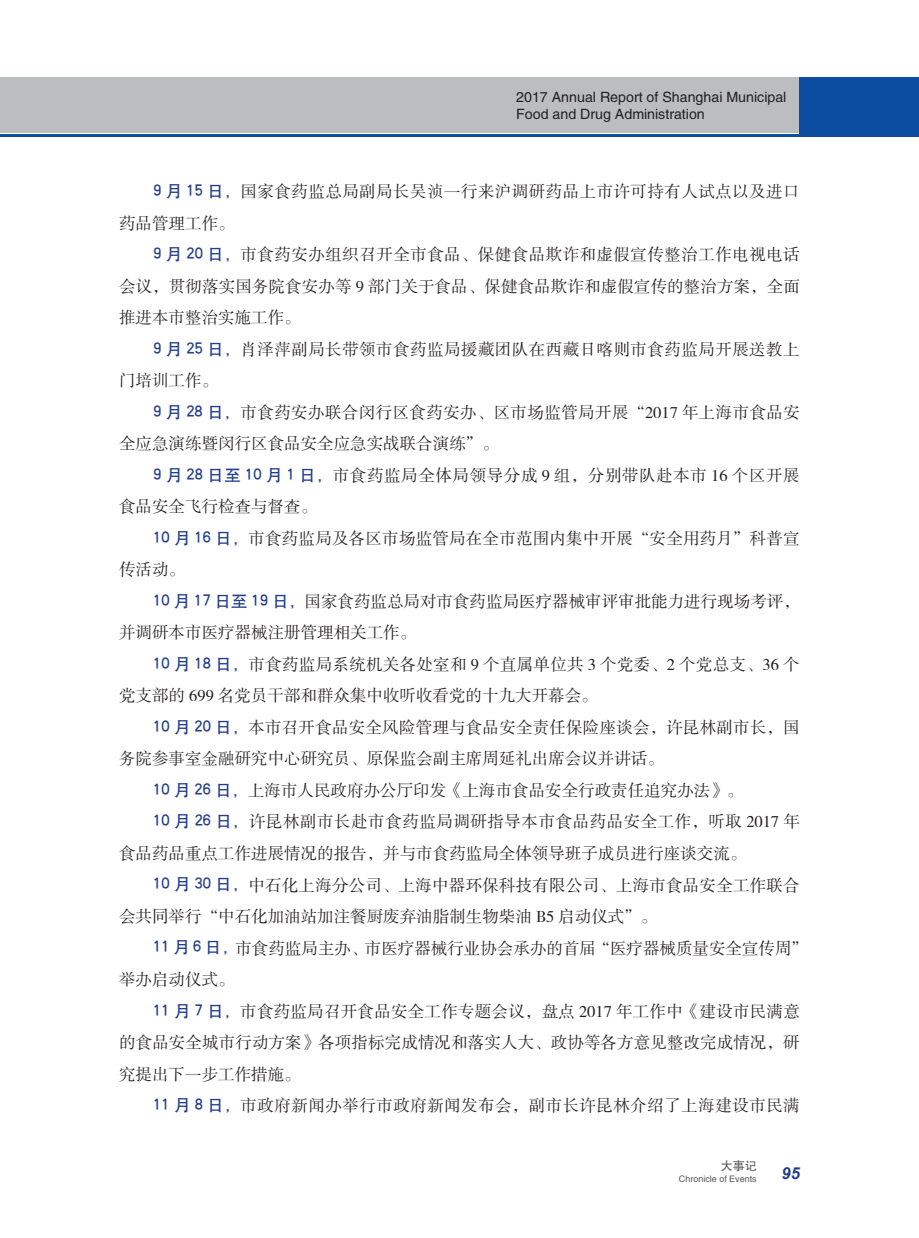
<style>
.page{position:relative;width:919px;height:1238px;background:#fff}
.page>*{position:absolute;margin:0;border:0;box-sizing:border-box;transform-origin:0 0}
.t1{font:16.5px/31.5px "FZSSJW GB1 0";letter-spacing:.005em;color:#231f20}
.t2{font:16.5px/31.5px "FZSSJW GB1 0";letter-spacing:.025em;color:#231f20}
.t3{font:16.5px "FZSSJW GB1 0";letter-spacing:.03em;color:#231f20}
.t4{font:16.5px/31.5px "FZSSJW GB1 0";letter-spacing:.035em;color:#231f20}
.t5{font:italic 700 16.5px "Arial";color:#253f8e}
.t6{font:14.25px/17.1px "FZHTJW GB1 0";color:#231f20}
.t7{font:12px "FZHTJW GB1 0";color:#57585a}
.t8{font:9px "FZHTJW GB1 0";color:#57585a}
.s1{font-family:"H Yb 1 gj";color:#253f8e}
</style>
<div class="page">
<div style="left:0;top:77px;width:799px;height:56px;background:#bcbdc0"></div>
<hr style="left:0;top:135px;width:799px;height:2px;background:#0d4da1">
<div style="left:799px;top:77px;width:119px;height:60px;background:#0d4da1"></div>
<p class="t6" style="left:516px;top:89px;width:271px">2017 Annual Report of Shanghai Municipal<br>Food and Drug Administration</p>
<p class="t2" style="left:119px;top:176px;width:682px;text-indent:34px"><span class="s1">9 月 15 日，</span>国家食药监总局副局长吴浈一行来沪调研药品上市许可持有人试点以及进口药品管理工作。</p>
<p class="t1" style="left:119px;top:239px;width:682px;text-align:justify;text-indent:34px"><span class="s1">9 月 20 日，</span>市食药安办组织召开全市食品、保健食品欺诈和虚假宣传整治工作电视电话会议，贯彻落实国务院食安办等 9 部门关于食品、保健食品欺诈和虚假宣传的整治方案，全面推进本市整治实施工作。</p>
<p class="t2" style="left:119px;top:334px;width:682px;text-indent:34px"><span class="s1">9 月 25 日，</span>肖泽萍副局长带领市食药监局援藏团队在西藏日喀则市食药监局开展送教上门培训工作。</p>
<p class="t2" style="left:119px;top:397px;width:682px;text-indent:34px"><span class="s1">9 月 28 日，</span>市食药安办联合闵行区食药安办、区市场监管局开展“2017 年上海市食品安全应急演练暨闵行区食品安全应急实战联合演练”。</p>
<p class="t4" style="left:119px;top:460px;width:682px;text-indent:34px"><span class="s1">9 月 28 日至 10 月 1 日，</span>市食药监局全体局领导分成 9 组，分别带队赴本市 16 个区开展食品安全飞行检查与督查。</p>
<p class="t1" style="left:119px;top:523px;width:682px;text-indent:34px"><span class="s1">10 月 16 日，</span>市食药监局及各区市场监管局在全市范围内集中开展“安全用药月”科普宣传活动。</p>
<p class="t1" style="left:119px;top:586px;width:682px;text-indent:34px"><span class="s1">10 月 17 日至 19 日，</span>国家食药监总局对市食药监局医疗器械审评审批能力进行现场考评，并调研本市医疗器械注册管理相关工作。</p>
<p class="t1" style="left:119px;top:649px;width:682px;text-indent:34px"><span class="s1">10 月 18 日，</span>市食药监局系统机关各处室和 9 个直属单位共 3 个党委、2 个党总支、36 个党支部的 699 名党员干部和群众集中收听收看党的十九大开幕会。</p>
<p class="t1" style="left:153px;top:712px;width:648px"><span class="s1">10 月 20 日，</span>本市召开食品安全风险管理与食品安全责任保险座谈会，许昆林副市长，国</p>
<p class="t1" style="left:119px;top:743px;width:546px">务院参事室金融研究中心研究员、原保监会副主席周延礼出席会议并讲话。</p>
<p class="t1" style="left:153px;top:775px;width:591px"><span class="s1">10 月 26 日，</span>上海市人民政府办公厅印发《上海市食品安全行政责任追究办法》。</p>
<p class="t3" style="left:153px;top:813px;width:648px"><span class="s1">10 月 26 日，</span>许昆林副市长赴市食药监局调研指导本市食品药品安全工作，听取 2017 年</p>
<p class="t1" style="left:119px;top:838px;width:628px">食品药品重点工作进展情况的报告，并与市食药监局全体领导班子成员进行座谈交流。</p>
<p class="t1" style="left:153px;top:869px;width:648px"><span class="s1">10 月 30 日，</span>中石化上海分公司、上海中器环保科技有限公司、上海市食品安全工作联合</p>
<p class="t1" style="left:119px;top:901px;width:539px">会共同举行“中石化加油站加注餐厨废弃油脂制生物柴油 B5 启动仪式”。</p>
<p class="t1" style="left:153px;top:932px;width:656px"><span class="s1">11 月 6 日，</span>市食药监局主办、市医疗器械行业协会承办的首届“医疗器械质量安全宣传周”</p>
<p class="t1" style="left:119px;top:964px;width:117px">举办启动仪式。</p>
<p class="t1" style="left:153px;top:995px;width:648px"><span class="s1">11 月 7 日，</span>市食药监局召开食品安全工作专题会议，盘点 2017 年工作中《建设市民满意</p>
<p class="t1" style="left:119px;top:1027px;width:682px">的食品安全城市行动方案》各项指标完成情况和落实人大、政协等各方意见整改完成情况，研</p>
<p class="t1" style="left:119px;top:1058px;width:183px">究提出下一步工作措施。</p>
<p class="t3" style="left:153px;top:1096px;width:648px"><span class="s1">11 月 8 日，</span>市政府新闻办举行市政府新闻发布会，副市长许昆林介绍了上海建设市民满</p>
<p class="t7" style="left:720px;top:1159px;width:37px">大事记</p>
<p class="t8" style="left:679px;top:1173px;width:79px">Chronicle of Events</p>
<p class="t5" style="left:781px;top:1161px;width:20px">95</p>
</div>
